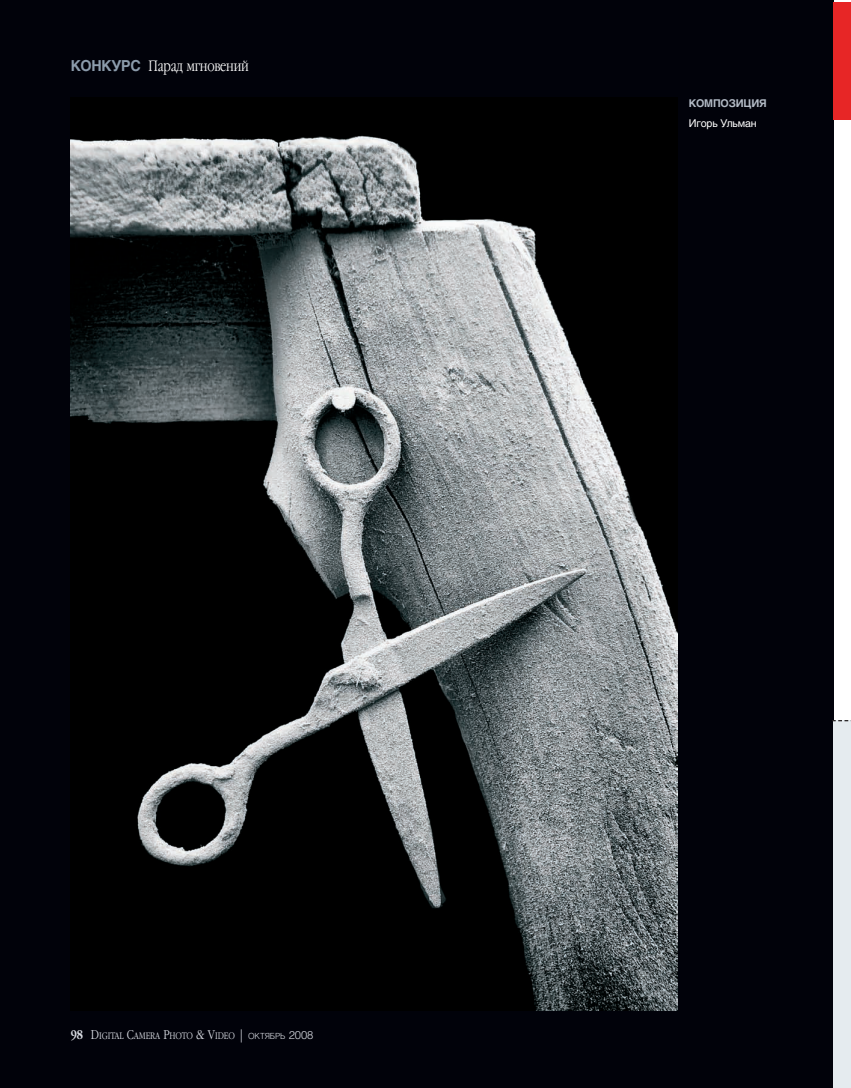
<style>
.page{position:relative;width:851px;height:1088px;background:#fff}
.page>*{position:absolute;margin:0;border:0;box-sizing:border-box;transform-origin:0 0}
.t1{font:300 15px "Garamond Narrow C";letter-spacing:-.015em;color:#fff;scale:.95 1}
.t2{font:10.62px "Helios";letter-spacing:-.015em;color:#fff}
.t3{font:700 10.62px "Helios";letter-spacing:-.015em;color:#b3bbc6}
.t4{font:300 9.38px "Garamond Narrow C";letter-spacing:-.005em;color:#dadde4}
.s1{font-family:"Helios";font-weight:700;color:#8c9cac}
.s2{font-weight:700;font-size:12.5px}
.s3{font-size:12.5px}
.s4{font-family:"Helios";font-size:8.5px}
.s5{font-family:"Helios";font-size:11.25px}
</style>
<div class="page">
<div style="left:0;top:0;width:832px;height:1088px;background:#01020a"></div>
<img style="left:71px;top:135px;width:606px;height:875px">
<div style="left:833px;top:720px;width:17px;height:367px;background:#e5ebef"></div>
<div style="left:832px;top:2px;width:18px;height:117px;background:#e72626"></div>
<svg style="left:832px;top:720px;width:17px;height:1px"></svg>
<h1 class="t1" style="left:71px;top:58px;width:189px"><span class="s1">КОНКУРС</span> Парад мгновений</h1>
<p class="t4" style="left:71px;top:1030px;width:244px"><span class="s2">98</span> <span class="s3">D</span>IGITAL <span class="s3">C</span>AMERA <span class="s3">P</span>HOTO <span class="s3">&amp; V</span>IDEO <span class="s3">|</span> <span class="s4">ОКТЯБРЬ</span> <span class="s5">2008</span></p>
<p class="t3" style="left:688px;top:97px;width:79px">КОМПОЗИЦИЯ</p>
<p class="t2" style="left:688px;top:117px;width:69px">Игорь Ульман</p>
</div>
